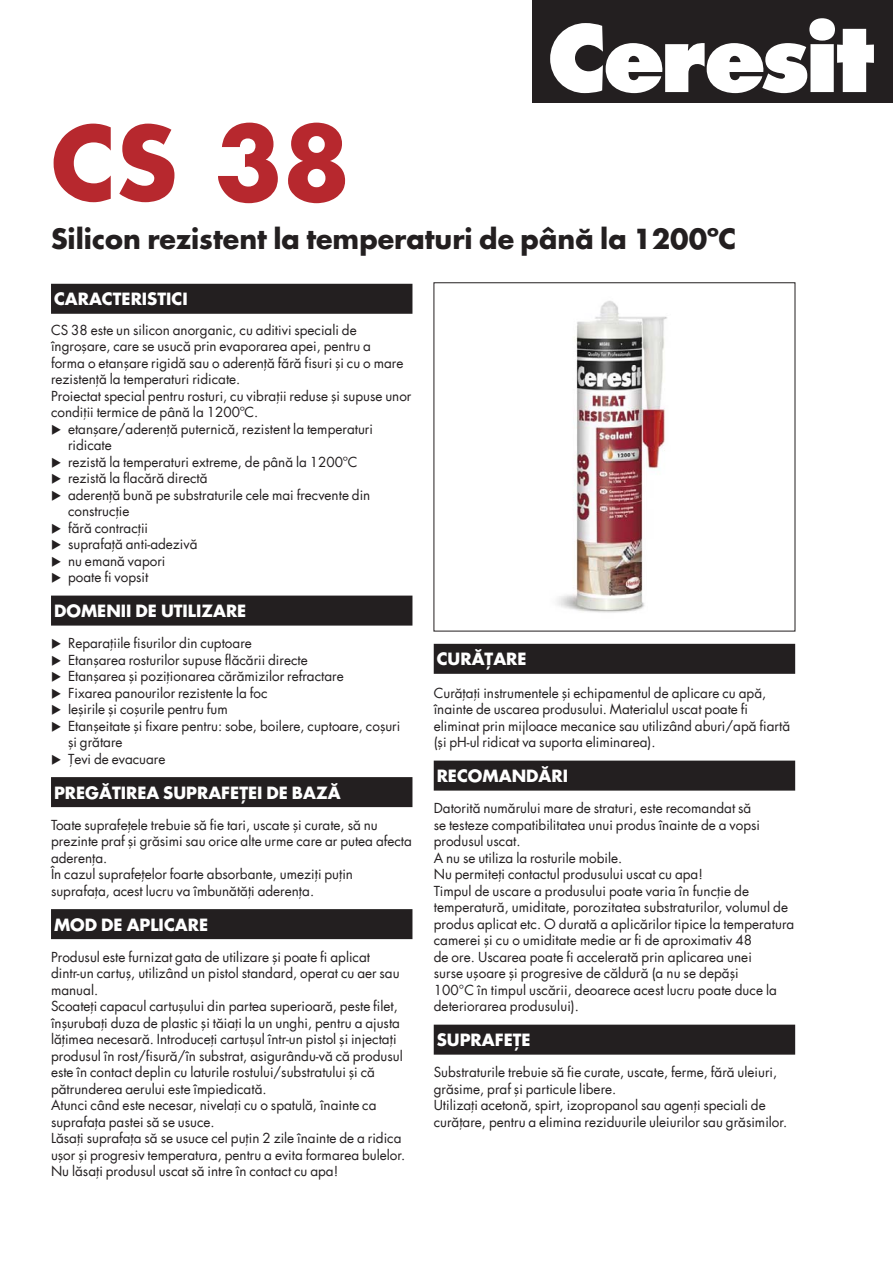
<style>
.page{position:relative;width:893px;height:1263px;background:#fff}
.page>*{position:absolute;margin:0;border:0;box-sizing:border-box;transform-origin:0 0}
.rosu{font:700 99px "Futura Portos";color:#b7282e}
.subtitlu{font:700 27px "Futura Std";color:#231f20}
.black{font:700 16.5px "Futura Std";color:#fff}
.bodytext{font:13.5px/16.5px "Futura Std";color:#231f20}
.bulet{font:13.5px/16.5px "Futura Std";color:#231f20}
</style>
<div class="page">
<div style="left:51px;top:284px;width:361px;height:30px;background:#231f20"></div>
<div style="left:51px;top:596px;width:361px;height:30px;background:#231f20"></div>
<div style="left:51px;top:777px;width:361px;height:30px;background:#231f20"></div>
<div style="left:51px;top:909px;width:361px;height:30px;background:#231f20"></div>
<div style="left:434px;top:644px;width:361px;height:30px;background:#231f20"></div>
<div style="left:434px;top:761px;width:361px;height:30px;background:#231f20"></div>
<div style="left:434px;top:1025px;width:361px;height:30px;background:#231f20"></div>
<img style="left:557px;top:301px;width:110px;height:312px">
<div style="left:533px;top:0;width:360px;height:103px;background:#231f20"></div>
<svg style="left:550px;top:18px;width:324px;height:75px"></svg>
<p class="rosu" style="left:51px;top:94px;width:301px">CS 38</p>
<p class="subtitlu" style="left:51px;top:221px;width:687px">Silicon rezistent la temperaturi de până la 1200ºC</p>
<p class="black" style="left:54px;top:288px;width:135px">CARACTERISTICI</p>
<p class="bodytext" style="left:51px;top:321px;width:354px">CS 38 este un silicon anorganic, cu aditivi speciali de îngroșare, care se usucă prin evaporarea apei, pentru a forma o etanșare rigidă sau o aderență fără fisuri și cu o mare rezistență la temperaturi ridicate.</p>
<p class="bodytext" style="left:51px;top:387px;width:362px">Proiectat special pentru rosturi, cu vibrații reduse și supuse unor condiții termice de până la 1200ºC.</p>
<p class="bulet" style="left:68px;top:420px;width:306px">etanșare/aderență puternică, rezistent la temperaturi ridicate</p>
<p class="bulet" style="left:68px;top:453px;width:291px">rezistă la temperaturi extreme, de până la 1200ºC</p>
<p class="bulet" style="left:68px;top:470px;width:141px">rezistă la flacără directă</p>
<p class="bulet" style="left:68px;top:486px;width:304px">aderență bună pe substraturile cele mai frecvente din construcție</p>
<p class="bulet" style="left:68px;top:519px;width:82px">fără contracții</p>
<p class="bulet" style="left:68px;top:536px;width:131px">suprafață anti-adezivă</p>
<p class="bulet" style="left:68px;top:552px;width:99px">nu emană vapori</p>
<p class="bulet" style="left:68px;top:569px;width:82px">poate fi vopsit</p>
<p class="black" style="left:54px;top:600px;width:194px">DOMENII DE UTILIZARE</p>
<p class="bulet" style="left:68px;top:635px;width:185px">Reparațiile fisurilor din cuptoare</p>
<p class="bulet" style="left:68px;top:651px;width:241px">Etanșarea rosturilor supuse flăcării directe</p>
<p class="bulet" style="left:68px;top:668px;width:277px">Etanșarea și poziționarea cărămizilor refractare</p>
<p class="bulet" style="left:68px;top:684px;width:201px">Fixarea panourilor rezistente la foc</p>
<p class="bulet" style="left:68px;top:701px;width:161px">Ieșirile și coșurile pentru fum</p>
<p class="bulet" style="left:68px;top:717px;width:334px">Etanșeitate și fixare pentru: sobe, boilere, cuptoare, coșuri și grătare</p>
<p class="bulet" style="left:68px;top:750px;width:99px">Țevi de evacuare</p>
<p class="black" style="left:54px;top:781px;width:288px">PREGĂTIREA SUPRAFEŢEI DE BAZĂ</p>
<p class="bodytext" style="left:51px;top:816px;width:362px">Toate suprafețele trebuie să fie tari, uscate și curate, să nu prezinte praf și grăsimi sau orice alte urme care ar putea afecta aderența.</p>
<p class="bodytext" style="left:51px;top:866px;width:304px">În cazul suprafețelor foarte absorbante, umeziți puțin suprafața, acest lucru va îmbunătăți aderența.</p>
<p class="black" style="left:54px;top:913px;width:156px">MOD DE APLICARE</p>
<p class="bodytext" style="left:51px;top:948px;width:350px">Produsul este furnizat gata de utilizare și poate fi aplicat dintr-un cartuș, utilizând un pistol standard, operat cu aer sau manual.</p>
<p class="bodytext" style="left:51px;top:998px;width:353px">Scoateți capacul cartușului din partea superioară, peste filet, înșurubați duza de plastic și tăiați la un unghi, pentru a ajusta lățimea necesară. Introduceți cartușul într-un pistol și injectați produsul în rost/fisură/în substrat, asigurându-vă că produsul este în contact deplin cu laturile rostului/substratului și că pătrunderea aerului este împiedicată.</p>
<p class="bodytext" style="left:51px;top:1097px;width:327px">Atunci când este necesar, nivelați cu o spatulă, înainte ca suprafața pastei să se usuce.</p>
<p class="bodytext" style="left:51px;top:1130px;width:356px">Lăsați suprafața să se usuce cel puțin 2 zile înainte de a ridica ușor și progresiv temperatura, pentru a evita formarea bulelor.</p>
<p class="bodytext" style="left:51px;top:1163px;width:289px">Nu lăsați produsul uscat să intre în contact cu apa!</p>
<p class="black" style="left:437px;top:648px;width:91px">CURĂŢARE</p>
<p class="bodytext" style="left:434px;top:684px;width:358px">Curățați instrumentele și echipamentul de aplicare cu apă, înainte de uscarea produsului. Materialul uscat poate fi eliminat prin mijloace mecanice sau utilizând aburi/apă fiartă (și pH-ul ridicat va suporta eliminarea).</p>
<p class="black" style="left:437px;top:765px;width:133px">RECOMANDĂRI</p>
<p class="bodytext" style="left:434px;top:800px;width:328px">Datorită numărului mare de straturi, este recomandat să se testeze compatibilitatea unui produs înainte de a vopsi produsul uscat.</p>
<p class="bodytext" style="left:434px;top:849px;width:190px">A nu se utiliza la rosturile mobile.</p>
<p class="bodytext" style="left:434px;top:866px;width:271px">Nu permiteți contactul produsului uscat cu apa!</p>
<p class="bodytext" style="left:434px;top:882px;width:362px">Timpul de uscare a produsului poate varia în funcție de temperatură, umiditate, porozitatea substraturilor, volumul de produs aplicat etc. O durată a aplicărilor tipice la temperatura camerei și cu o umiditate medie ar fi de aproximativ 48<br>de ore. Uscarea poate fi accelerată prin aplicarea unei<br>surse ușoare și progresive de căldură (a nu se depăși<br>100°C în timpul uscării, deoarece acest lucru poate duce la deteriorarea produsului).</p>
<p class="black" style="left:437px;top:1029px;width:95px">SUPRAFEȚE</p>
<p class="bodytext" style="left:434px;top:1064px;width:345px">Substraturile trebuie să fie curate, uscate, ferme, fără uleiuri, grăsime, praf și particule libere.</p>
<p class="bodytext" style="left:434px;top:1097px;width:355px">Utilizați acetonă, spirt, izopropanol sau agenți speciali de curățare, pentru a elimina reziduurile uleiurilor sau grăsimilor.</p>
</div>
